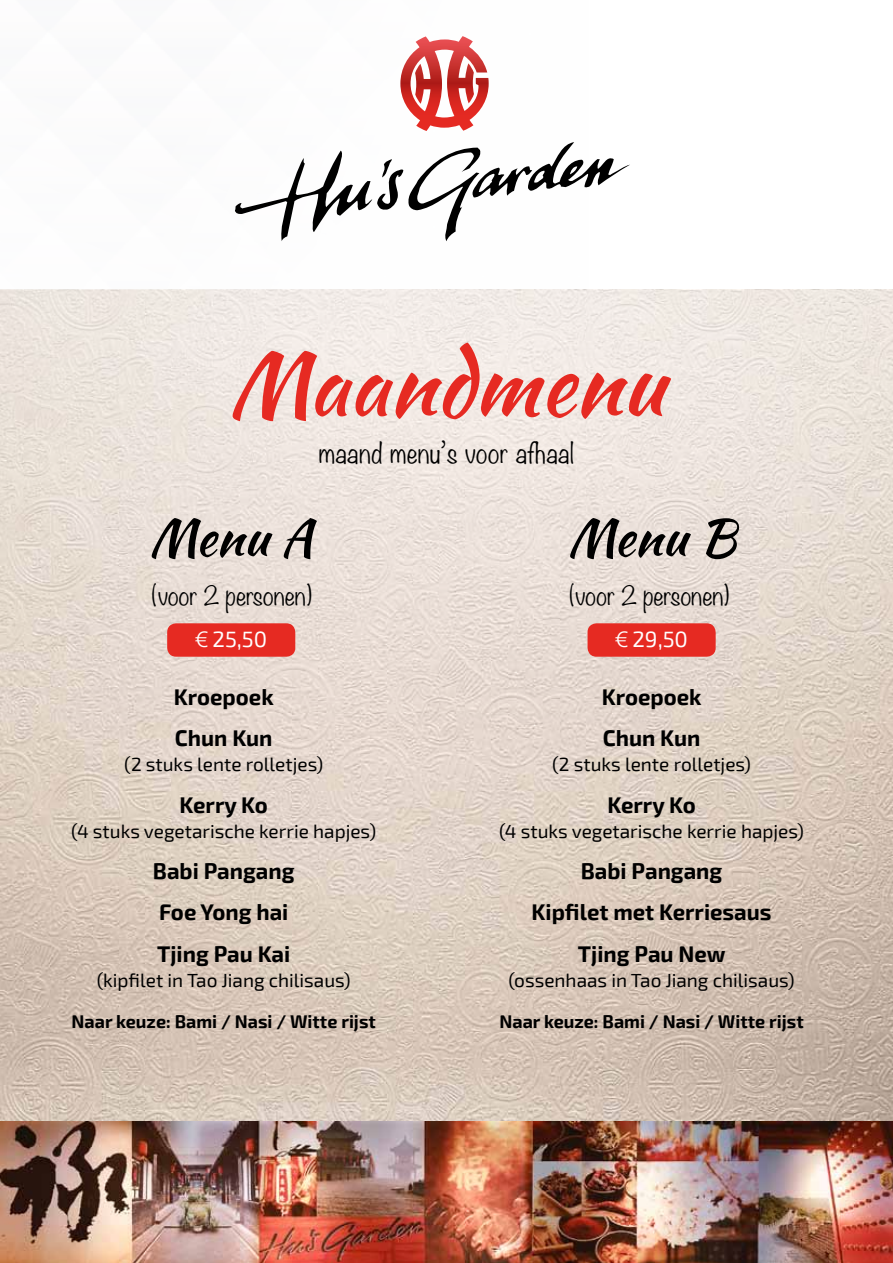
<style>
.page{position:relative;width:893px;height:1263px;background:#fff}
.page>*{position:absolute;margin:0;border:0;box-sizing:border-box;transform-origin:0 0}
.t1{font:86.7px "Kaushan Script";color:#e62a22}
.t2{font:50.7px "Kaushan Script";color:#000}
.t3{font:300 25.35px "Noteworthy";letter-spacing:.01em;color:#000}
.t4{font:300 23.7px "Noteworthy";color:#000}
.t5{font:700 22.2px/41.2px "Exo 2";color:#000}
.t6{font:22.2px "Exo 2";color:#fff}
.t7{font:19.05px "Exo 2";color:#000}
.t8{font:700 18px "Exo 2";color:#000}
.s1{font-family:"Linotype Euro Font Ato F"}
</style>
<div class="page">
<img style="left:0;top:290px;width:893px;height:831px">
<img style="left:0;top:1121px;width:893px;height:142px">
<svg style="left:400px;top:36px;width:89px;height:95px"></svg>
<svg style="left:235px;top:142px;width:395px;height:99px"></svg>
<div style="left:167px;top:623px;width:128px;height:34px;background:#e62a22;border-radius:9px"></div>
<div style="left:588px;top:623px;width:128px;height:34px;background:#e62a22;border-radius:9px"></div>
<h1 class="t1" style="left:229px;top:321px;width:437px">Maandmenu</h1>
<h3 class="t3" style="left:319px;top:430px;width:257px">maand menu’s voor afhaal</h3>
<h2 class="t2" style="left:149px;top:500px;width:165px">Menu A</h2>
<h2 class="t2" style="left:568px;top:500px;width:169px">Menu B</h2>
<p class="t4" style="left:152px;top:575px;width:161px">(voor 2 personen)</p>
<p class="t4" style="left:569px;top:575px;width:161px">(voor 2 personen)</p>
<p class="t6" style="left:195px;top:626px;width:73px"><span class="s1">1</span> 25,50</p>
<p class="t6" style="left:615px;top:626px;width:74px"><span class="s1">1</span> 29,50</p>
<p class="t5" style="left:174px;top:677px;width:101px">Kroepoek<br>Chun Kun</p>
<p class="t7" style="left:124px;top:754px;width:200px">(2 stuks lente rolletjes)</p>
<p class="t5" style="left:180px;top:785px;width:90px">Kerry Ko</p>
<p class="t7" style="left:71px;top:820px;width:306px">(4 stuks vegetarische kerrie hapjes)</p>
<p class="t5" style="left:153px;top:851px;width:143px">Babi Pangang<br>Foe Yong hai<br>Tjing Pau Kai</p>
<p class="t7" style="left:97px;top:969px;width:256px">(kipfilet in Tao Jiang chilisaus)</p>
<p class="t8" style="left:72px;top:1011px;width:306px">Naar keuze: Bami / Nasi / Witte rijst</p>
<p class="t5" style="left:602px;top:677px;width:101px">Kroepoek<br>Chun Kun</p>
<p class="t7" style="left:552px;top:754px;width:200px">(2 stuks lente rolletjes)</p>
<p class="t5" style="left:607px;top:785px;width:90px">Kerry Ko</p>
<p class="t7" style="left:499px;top:820px;width:306px">(4 stuks vegetarische kerrie hapjes)</p>
<p class="t5" style="left:532px;top:851px;width:242px;text-align:center">Babi Pangang<br>Kipfilet met Kerriesaus<br>Tjing Pau New</p>
<p class="t7" style="left:508px;top:969px;width:288px">(ossenhaas in Tao Jiang chilisaus)</p>
<p class="t8" style="left:499px;top:1011px;width:306px">Naar keuze: Bami / Nasi / Witte rijst</p>
</div>
